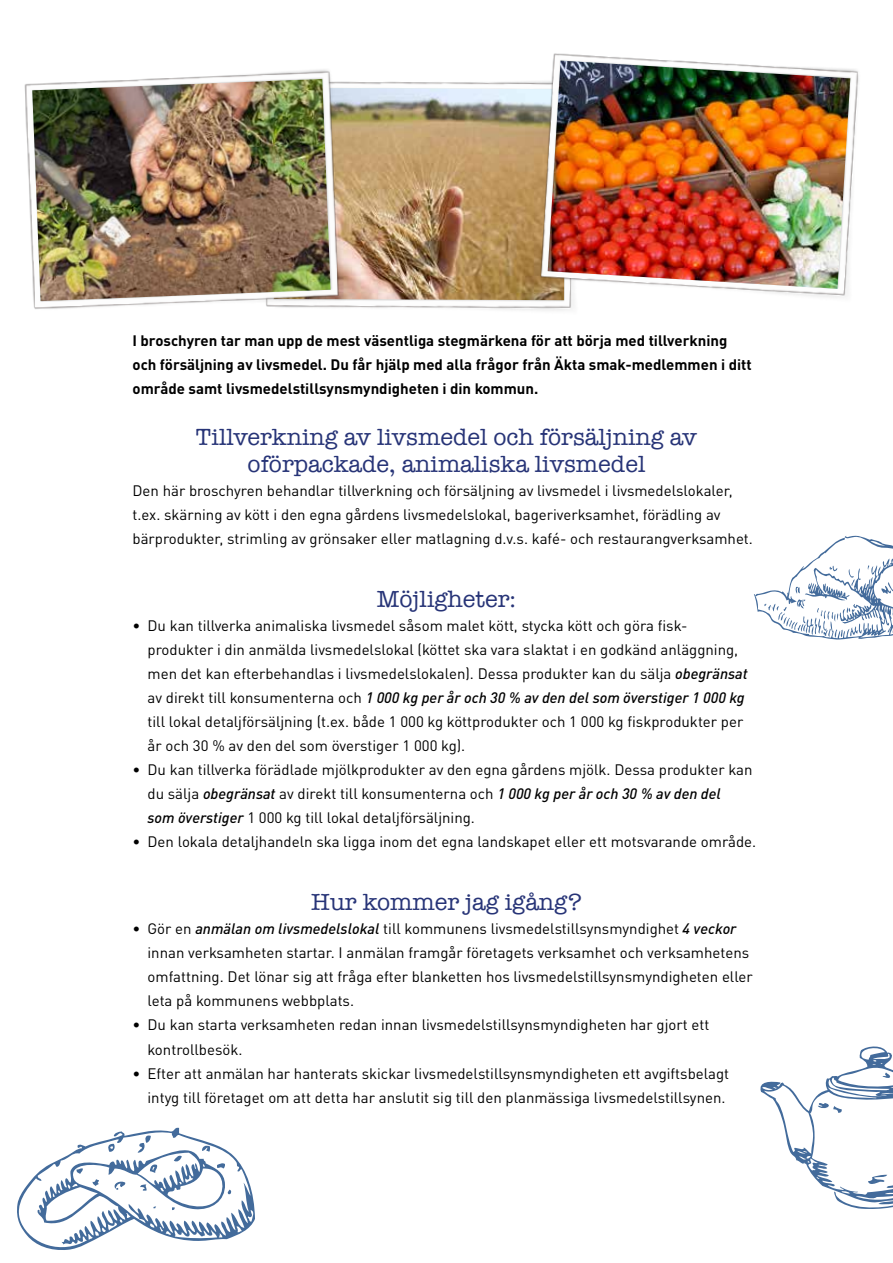
<style>
.page{position:relative;width:893px;height:1263px;background:#fff}
.page>*{position:absolute;margin:0;border:0;box-sizing:border-box;transform-origin:0 0}
.t1{font:24px/27px "American Typewriter";color:#273477;text-align:center}
.t2{font:15px/24px "DINOT";color:#000}
.t3{font:700 15px/24px "DINOT";color:#000}
.s1{font-weight:500;font-style:italic}
</style>
<div class="page">
<img style="left:366px;top:88px;width:127px;height:212px">
<img style="left:24px;top:68px;width:342px;height:241px">
<img style="left:32px;top:79px;width:299px;height:222px">
<img style="left:493px;top:53px;width:366px;height:260px">
<img style="left:548px;top:61px;width:302px;height:228px">
<svg style="left:17px;top:1127px;width:238px;height:123px"></svg>
<svg style="left:760px;top:1046px;width:133px;height:163px"></svg>
<svg style="left:754px;top:535px;width:139px;height:105px"></svg>
<p class="t3" style="left:133px;top:329px;width:621px">I broschyren tar man upp de mest väsentliga stegmärkena för att börja med tillverkning och försäljning av livsmedel. Du får hjälp med alla frågor från Äkta smak-medlemmen i ditt område samt livsmedelstillsynsmyndigheten i din kommun.</p>
<h1 class="t1" style="left:196px;top:423px;width:503px">Tillverkning av livsmedel och försäljning av oförpackade, animaliska livsmedel</h1>
<p class="t2" style="left:133px;top:479px;width:622px">Den här broschyren behandlar tillverkning och försäljning av livsmedel i livsmedelslokaler, t.ex. skärning av kött i den egna gårdens livsmedelslokal, bageriverksamhet, förädling av bärprodukter, strimling av grönsaker eller matlagning d.v.s. kafé- och restaurangverksamhet.</p>
<h1 class="t1" style="left:377px;top:585px;width:141px">Möjligheter:</h1>
<p class="t2" style="left:148px;top:614px;width:602px;text-indent:-15px">• Du kan tillverka animaliska livsmedel såsom malet kött, stycka kött och göra fisk&shy;produkter i din anmälda livsmedelslokal (köttet ska vara slaktat i en godkänd anläggning, men det kan efterbehandlas i livsmedelslokalen). Dessa produkter kan du sälja <span class="s1">obegränsat </span>av direkt till konsumenterna och <span class="s1">1 000 kg per år och 30 % av den del som överstiger 1 000 kg </span>till lokal detaljförsäljning (t.ex. både 1 000 kg köttprodukter och 1 000 kg fiskprodukter per år och 30 % av den del som överstiger 1 000 kg).</p>
<p class="t2" style="left:148px;top:758px;width:607px;text-indent:-15px">• Du kan tillverka förädlade mjölkprodukter av den egna gårdens mjölk. Dessa produkter kan du sälja <span class="s1">obegränsat</span> av direkt till konsumenterna och <span class="s1">1 000 kg per år och 30 % av den del<br>som överstiger</span> 1 000 kg till lokal detaljförsäljning.</p>
<p class="t2" style="left:133px;top:830px;width:625px">• Den lokala detaljhandeln ska ligga inom det egna landskapet eller ett motsvarande område.</p>
<h1 class="t1" style="left:311px;top:888px;width:272px">Hur kommer jag igång?</h1>
<p class="t2" style="left:148px;top:917px;width:607px;text-indent:-15px">• Gör en <span class="s1">anmälan om livsmedelslokal</span> till kommunens livsmedelstillsynsmyndighet <span class="s1">4 veckor </span>innan verksamheten startar. I anmälan framgår företagets verksamhet och verksamhetens omfattning. Det lönar sig att fråga efter blanketten hos livsmedelstillsynsmyndigheten eller leta på kommunens webbplats.</p>
<p class="t2" style="left:148px;top:1013px;width:563px;text-indent:-15px">• Du kan starta verksamheten redan innan livsmedelstillsynsmyndigheten har gjort ett kontrollbesök.</p>
<p class="t2" style="left:133px;top:1061px;width:598px;text-align:right">• Efter att anmälan har hanterats skickar livsmedelstillsynsmyndigheten ett avgiftsbelagt intyg till företaget om att detta har anslutit sig till den planmässiga livsmedelstillsynen.</p>
</div>
